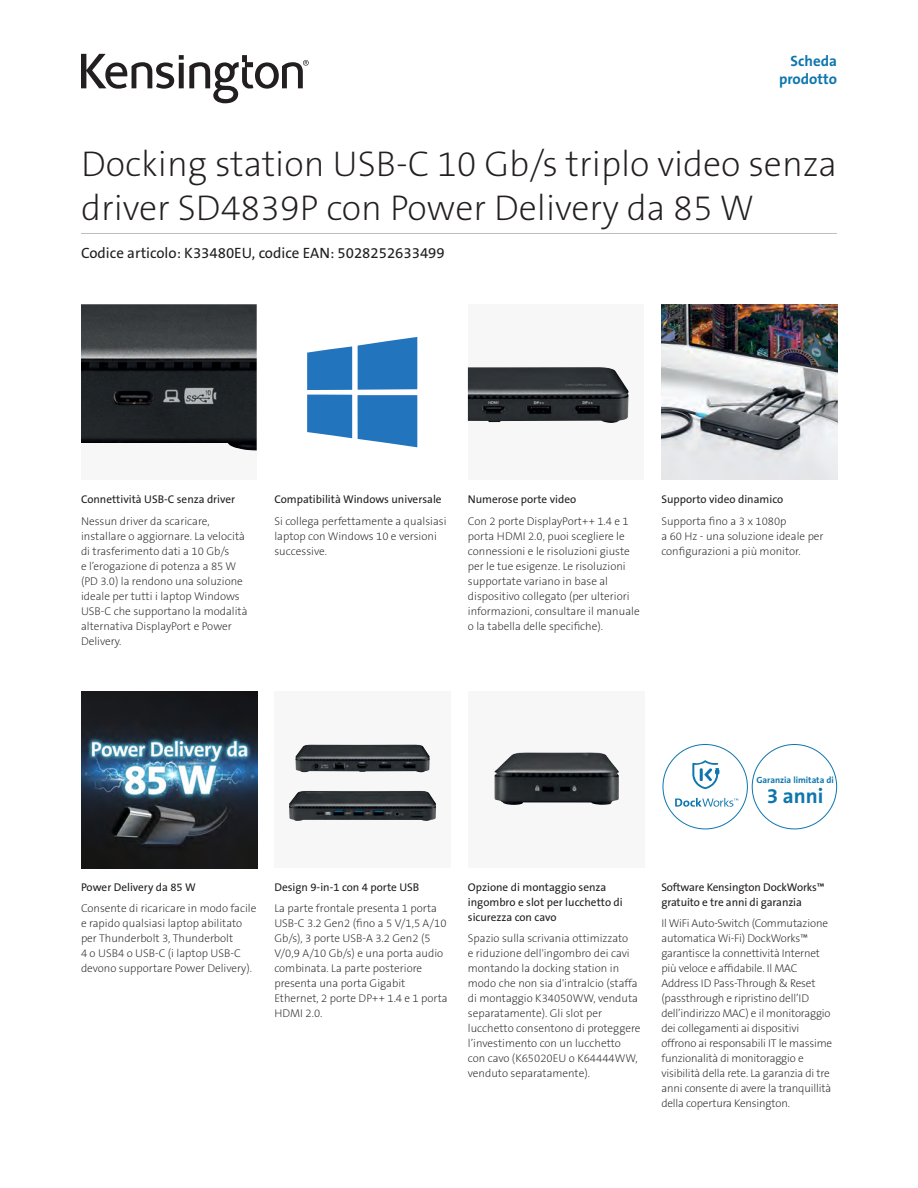
<style>
.page{position:relative;width:918px;height:1188px;background:#fff}
.page>*{position:absolute;margin:0;border:0;box-sizing:border-box;transform-origin:0 0}
.Product_Name{font:36px/43.2px "The Sans KENSINGTON2 XL";color:#231f20}
.t1{font:21px "The Sans KENSINGTON7 Bd";color:#0e76ae}
.Part_No__UPC{font:15px "The Sans KENSINGTON5 Rg";color:#231f20}
.Filetype_Header_Blue{font:15px "The Sans KENSINGTON7 Bd";color:#0e76ae}
.Body{font:11.25px/15px "The Sans KENSINGTON2 XL";color:#231f20}
.t2{font:11.25px/15px "The Sans KENSINGTON5 Rg";color:#231f20}
.t3{font:9px "The Sans KENSINGTON7 Bd";color:#0e76ae}
</style>
<div class="page">
<hr style="left:81px;top:233px;width:756px;height:1px;background:#bcbdc0">
<svg style="left:81px;top:54px;width:228px;height:49px"></svg>
<div style="left:81px;top:304px;width:176px;height:176px;background:#f7f7f8"></div>
<img style="left:81px;top:304px;width:176px;height:147px">
<div style="left:468px;top:304px;width:176px;height:176px;background:#f7f7f8"></div>
<img style="left:468px;top:367px;width:161px;height:56px">
<img style="left:661px;top:304px;width:176px;height:176px">
<svg style="left:307px;top:337px;width:110px;height:110px"></svg>
<img style="left:81px;top:692px;width:176px;height:176px">
<div style="left:274px;top:692px;width:177px;height:176px;background:#f7f7f8"></div>
<img style="left:289px;top:791px;width:147px;height:30px">
<div style="left:468px;top:692px;width:176px;height:176px;background:#f7f7f8"></div>
<img style="left:494px;top:752px;width:125px;height:53px">
<img style="left:295px;top:744px;width:135px;height:28px">
<svg style="left:675px;top:760px;width:63px;height:47px"></svg>
<p class="Filetype_Header_Blue" style="left:791px;top:53px;width:48px">Scheda</p>
<p class="Filetype_Header_Blue" style="left:779px;top:71px;width:59px">prodotto</p>
<h1 class="Product_Name" style="left:81px;top:144px;width:758px">Docking station USB-C 10 Gb/s triplo video senza driver SD4839P con Power Delivery da 85 W</h1>
<h2 class="Part_No__UPC" style="left:81px;top:245px;width:365px">Codice articolo: K33480EU, codice EAN: 5028252633499</h2>
<h3 class="t2" style="left:81px;top:492px;width:156px">Connettività USB-C senza driver</h3>
<p class="Body" style="left:81px;top:514px;width:168px">Nessun driver da scaricare, installare o aggiornare. La velocità di trasferimento dati a 10 Gb/s<br>e l’erogazione di potenza a 85 W (PD 3.0) la rendono una soluzione ideale per tutti i laptop Windows<br>USB-C che supportano la modalità alternativa DisplayPort e Power<br>Delivery.</p>
<h3 class="t2" style="left:274px;top:492px;width:169px">Compatibilità Windows universale</h3>
<p class="Body" style="left:274px;top:514px;width:174px">Si collega perfettamente a qualsiasi laptop con Windows 10 e versioni successive.</p>
<h3 class="t2" style="left:468px;top:492px;width:110px">Numerose porte video</h3>
<p class="Body" style="left:468px;top:514px;width:173px">Con 2 porte DisplayPort++ 1.4 e 1 porta HDMI 2.0, puoi scegliere le connessioni e le risoluzioni giuste per le tue esigenze. Le risoluzioni supportate variano in base al dispositivo collegato (per ulteriori informazioni, consultare il manuale o la tabella delle specifiche).</p>
<h3 class="t2" style="left:661px;top:492px;width:123px">Supporto video dinamico</h3>
<p class="Body" style="left:661px;top:514px;width:164px">Supporta fino a 3 x 1080p<br>a 60 Hz - una soluzione ideale per configurazioni a più monitor.</p>
<p class="t3" style="left:757px;top:775px;width:79px">Garanzia limitata di</p>
<h2 class="t1" style="left:767px;top:784px;width:58px">3 anni</h2>
<h3 class="t2" style="left:81px;top:880px;width:116px">Power Delivery da 85 W</h3>
<p class="Body" style="left:81px;top:901px;width:177px">Consente di ricaricare in modo facile e rapido qualsiasi laptop abilitato per Thunderbolt 3, Thunderbolt<br>4 o USB4 o USB-C (i laptop USB-C devono supportare Power Delivery).</p>
<h3 class="t2" style="left:274px;top:880px;width:146px">Design 9-in-1 con 4 porte USB</h3>
<p class="Body" style="left:274px;top:901px;width:175px">La parte frontale presenta 1 porta<br>USB-C 3.2 Gen2 (fino a 5 V/1,5 A/10<br>Gb/s), 3 porte USB-A 3.2 Gen2 (5<br>V/0,9 A/10 Gb/s) e una porta audio combinata. La parte posteriore presenta una porta Gigabit<br>Ethernet, 2 porte DP++ 1.4 e 1 porta<br>HDMI 2.0.</p>
<h3 class="t2" style="left:468px;top:880px;width:156px">Opzione di montaggio senza ingombro e slot per lucchetto di sicurezza con cavo</h3>
<p class="Body" style="left:468px;top:931px;width:174px">Spazio sulla scrivania ottimizzato<br>e riduzione dell'ingombro dei cavi montando la docking station in modo che non sia d'intralcio (staffa di montaggio K34050WW, venduta separatamente). Gli slot per lucchetto consentono di proteggere l’investimento con un lucchetto con cavo (K65020EU o K64444WW, venduto separatamente).</p>
<h3 class="t2" style="left:661px;top:880px;width:165px">Software Kensington DockWorks™ gratuito e tre anni di garanzia</h3>
<p class="Body" style="left:661px;top:916px;width:172px">Il WiFi Auto-Switch (Commutazione automatica Wi-Fi) DockWorks™ garantisce la connettività Internet più veloce e affidabile. Il MAC Address ID Pass-Through &amp; Reset (passthrough e ripristino dell’ID dell’indirizzo MAC) e il monitoraggio dei collegamenti ai dispositivi offrono ai responsabili IT le massime funzionalità di monitoraggio e visibilità della rete. La garanzia di tre anni consente di avere la tranquillità della copertura Kensington.</p>
</div>
